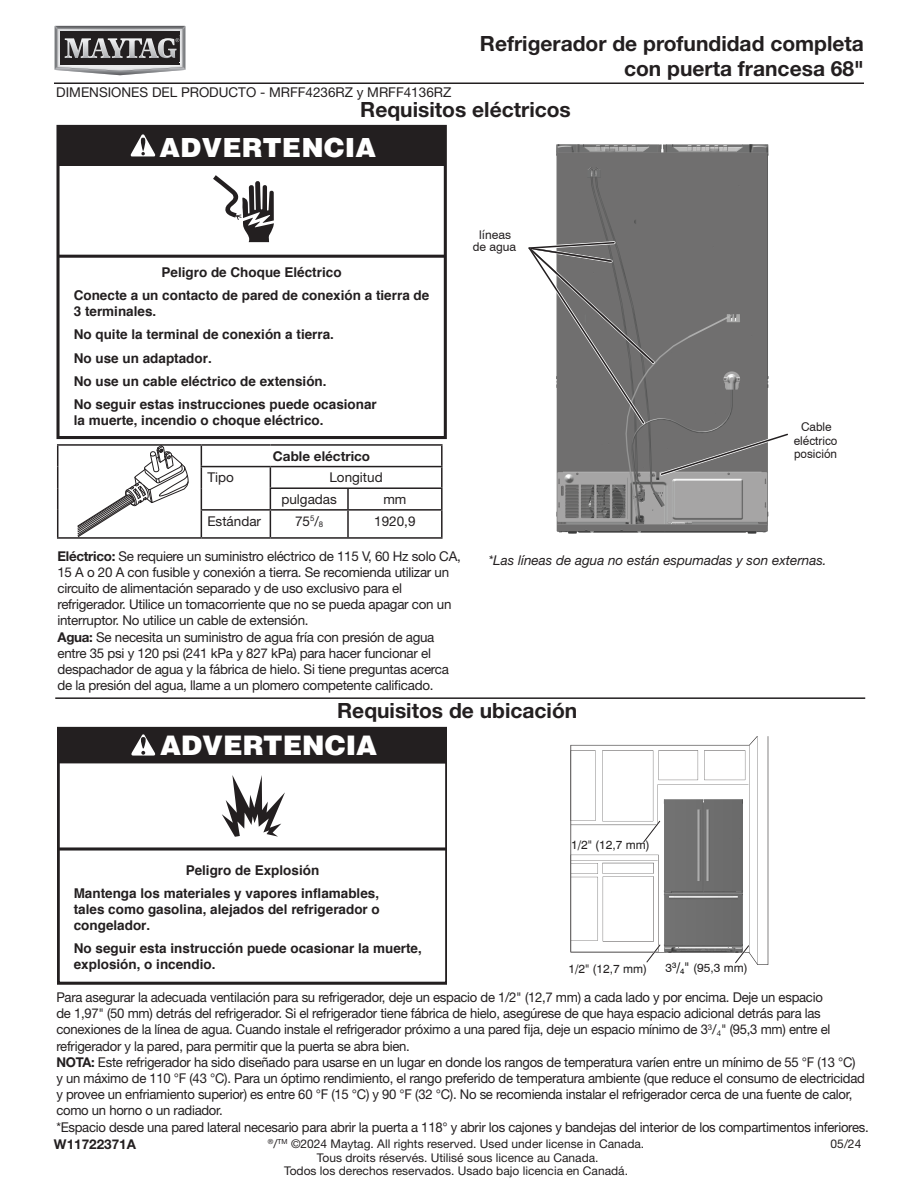
<style>
.page{position:relative;width:918px;height:1188px;background:#fff}
.page>*{position:absolute;margin:0;border:0;box-sizing:border-box;transform-origin:0 0}
.t1{font:900 27px "Helvetica";color:#fff}
.Paragraph_Heading{font:700 21px/25.2px "Helvetica Neue LT Std";color:#231f20;text-align:right}
.Paragraph_Style_1{font:13.5px/16.2px "Helvetica Neue LT Std";letter-spacing:-.02em;color:#231f20}
.t2{font:700 13.5px/23.2px "Helvetica";color:#231f20;text-align:center}
.t3{font:700 13.5px/15.8px "Helvetica";color:#231f20}
.t4{font:italic 13.5px "Helvetica Neue LT Pro";color:#231f20}
.WHP_2_Body_Text_Indent{font:13.5px "Helvetica Neue LT Std";color:#231f20}
.Table_header{font:700 13.5px "Helvetica Neue LT Std";color:#231f20}
.Paragraph_Style_1-2{font:13.5px "Helvetica Neue LT Std";color:#231f20}
.Body_Copy{font:12px/13.5px "Helvetica Neue LT Std";color:#231f20;text-align:center}
.t5{font:12px "Helvetica";color:#221f1f}
.t6{font:12px/13.4px "Helvetica";color:#231f20;text-align:center}
.s1{font-weight:700}
.s2{font-size:13.5px;color:#000}
.s3{font-size:13.5px}
</style>
<div class="page">
<hr style="left:54px;top:82px;width:810px;height:2px;background:#231f20">
<hr style="left:57px;top:444px;width:144px;height:2px;background:#231f20">
<hr style="left:201px;top:444px;width:69px;height:2px;background:#231f20">
<hr style="left:270px;top:444px;width:78px;height:2px;background:#231f20">
<hr style="left:348px;top:444px;width:95px;height:2px;background:#231f20">
<hr style="left:441px;top:446px;width:2px;height:20px;background:#231f20">
<hr style="left:201px;top:466px;width:69px;height:1px;background:#231f20">
<hr style="left:270px;top:466px;width:78px;height:1px;background:#231f20">
<hr style="left:348px;top:466px;width:95px;height:1px;background:#231f20">
<hr style="left:441px;top:467px;width:2px;height:20px;background:#231f20">
<hr style="left:270px;top:487px;width:78px;height:2px;background:#231f20">
<hr style="left:348px;top:487px;width:95px;height:2px;background:#231f20">
<hr style="left:347px;top:489px;width:2px;height:20px;background:#231f20">
<hr style="left:441px;top:489px;width:2px;height:20px;background:#231f20">
<svg style="left:57px;top:446px;width:1px;height:91px"></svg>
<hr style="left:201px;top:509px;width:69px;height:2px;background:#231f20">
<svg style="left:201px;top:446px;width:1px;height:91px"></svg>
<hr style="left:270px;top:509px;width:78px;height:2px;background:#231f20">
<svg style="left:270px;top:467px;width:1px;height:70px"></svg>
<hr style="left:348px;top:509px;width:95px;height:2px;background:#231f20">
<hr style="left:347px;top:511px;width:2px;height:26px;background:#231f20">
<hr style="left:441px;top:511px;width:2px;height:26px;background:#231f20">
<hr style="left:57px;top:537px;width:144px;height:2px;background:#231f20">
<hr style="left:201px;top:537px;width:69px;height:2px;background:#231f20">
<hr style="left:270px;top:537px;width:78px;height:2px;background:#231f20">
<hr style="left:348px;top:537px;width:95px;height:2px;background:#231f20">
<svg style="left:77px;top:445px;width:112px;height:92px"></svg>
<hr style="left:55px;top:697px;width:810px;height:2px;background:#231f20">
<div style="left:58px;top:126px;width:387px;height:39px;background:#231f20"></div>
<svg style="left:130px;top:134px;width:26px;height:22px"></svg>
<hr style="left:58px;top:255px;width:387px;height:3px;background:#231f20">
<div style="left:56px;top:125px;width:391px;height:314px;border:3px solid #231f20"></div>
<svg style="left:213px;top:175px;width:61px;height:67px"></svg>
<svg style="left:55px;top:26px;width:130px;height:49px;background:#777678"></svg>
<img style="left:556px;top:144px;width:213px;height:390px">
<svg style="left:528px;top:240px;width:260px;height:238px"></svg>
<svg style="left:570px;top:736px;width:198px;height:229px"></svg>
<hr style="left:758px;top:736px;width:1px;height:229px;background:#221f1f">
<hr style="left:749px;top:745px;width:1px;height:207px;background:#221f1f">
<svg style="left:571px;top:750px;width:180px;height:215px"></svg>
<svg style="left:58px;top:727px;width:389px;height:258px"></svg>
<div style="left:58px;top:727px;width:388px;height:37px;background:#231f20"></div>
<svg style="left:131px;top:734px;width:25px;height:22px"></svg>
<svg style="left:222px;top:775px;width:63px;height:62px"></svg>
<p class="Paragraph_Heading" style="left:480px;top:30px;width:386px">Refrigerador de profundidad completa con puerta francesa 68"</p>
<p class="WHP_2_Body_Text_Indent" style="left:56px;top:84px;width:397px">DIMENSIONES DEL PRODUCTO - MRFF4236RZ y MRFF4136RZ</p>
<p class="t1" style="left:159px;top:131px;width:219px">ADVERTENCIA</p>
<p class="Paragraph_Heading" style="left:360px;top:96px;width:212px">Requisitos eléctricos</p>
<p class="t2" style="left:74px;top:261px;width:357px">Peligro de Choque Eléctrico<br>Conecte a un contacto de pared de conexión a tierra de</p>
<p class="t2" style="left:74px;top:300px;width:305px;text-align:left">3 terminales.<br>No quite la terminal de conexión a tierra.<br>No use un adaptador.<br>No use un cable eléctrico de extensión.<br>No seguir estas instrucciones puede ocasionar</p>
<p class="t2" style="left:74px;top:409px;width:251px">la muerte, incendio o choque eléctrico.</p>
<p class="Table_header" style="left:273px;top:447px;width:99px">Cable eléctrico</p>
<p class="Paragraph_Style_1" style="left:207px;top:469px;width:28px">Tipo</p>
<p class="Paragraph_Style_1-2" style="left:329px;top:469px;width:55px">Longitud</p>
<p class="Paragraph_Style_1-2" style="left:281px;top:491px;width:57px">pulgadas</p>
<p class="Paragraph_Style_1" style="left:383px;top:491px;width:25px">mm</p>
<p class="Paragraph_Style_1-2" style="left:207px;top:513px;width:55px">Estándar</p>
<p class="Paragraph_Style_1" style="left:295px;top:512px;width:30px">75<sup>5</sup>/<sub>8</sub></p>
<p class="Paragraph_Style_1" style="left:374px;top:512px;width:43px">1920,9</p>
<p class="Paragraph_Style_1" style="left:57px;top:547px;width:405px"><span class="s1">Eléctrico:</span> Se requiere un suministro eléctrico de 115 V, 60 Hz solo CA, 15 A o 20 A con fusible y conexión a tierra. Se recomienda utilizar un circuito de alimentación separado y de uso exclusivo para el refrigerador. Utilice un tomacorriente que no se pueda apagar con un interruptor. No utilice un cable de extensión.</p>
<p class="Paragraph_Style_1" style="left:57px;top:628px;width:393px"><span class="s1">Agua:</span> Se necesita un suministro de agua fría con presión de agua entre 35 psi y 120 psi (241 kPa y 827 kPa) para hacer funcionar el despachador de agua y la fábrica de hielo. Si tiene preguntas acerca de la presión del agua, llame a un plomero competente calificado.</p>
<p class="t6" style="left:473px;top:229px;width:45px;line-height:11.7px">líneas de agua</p>
<p class="t6" style="left:794px;top:420px;width:45px">Cable eléctrico posición</p>
<p class="t4" style="left:489px;top:552px;width:340px">*Las líneas de agua no están espumadas y son externas.</p>
<p class="Paragraph_Heading" style="left:337px;top:697px;width:242px">Requisitos de ubicación</p>
<p class="t1" style="left:160px;top:728px;width:218px">ADVERTENCIA</p>
<p class="t3" style="left:74px;top:859px;width:307px;line-height:23.2px;text-indent:112px">Peligro de Explosión<br>Mantenga los materiales y vapores inflamables,</p>
<p class="t3" style="left:74px;top:902px;width:308px">tales como gasolina, alejados del refrigerador o congelador.</p>
<p class="t3" style="left:74px;top:941px;width:350px">No seguir esta instrucción puede ocasionar la muerte, explosión, o incendio.</p>
<p class="t5" style="left:571px;top:838px;width:80px">1/2" (12,7 mm)</p>
<p class="t5" style="left:568px;top:961px;width:80px">1/2" (12,7 mm)</p>
<p class="t5" style="left:665px;top:961px;width:84px">3<sup>3</sup><span class="s2">/</span><sub>4</sub><span class="s3">"</span> (95,3 mm)</p>
<p class="Paragraph_Style_1" style="left:56px;top:989px;width:775px">Para asegurar la adecuada ventilación para su refrigerador, deje un espacio de 1/2" (12,7 mm) a cada lado y por encima. Deje un espacio de 1,97" (50 mm) detrás del refrigerador. Si el refrigerador tiene fábrica de hielo, asegúrese de que haya espacio adicional detrás para las conexiones de la línea de agua. Cuando instale el refrigerador próximo a una pared fija, deje un espacio mínimo de 3<sup>3</sup>/<sub>4</sub>" (95,3 mm) entre el refrigerador y la pared, para permitir que la puerta se abra bien.</p>
<p class="Paragraph_Style_1" style="left:56px;top:1054px;width:810px"><span class="s1">NOTA:</span> Este refrigerador ha sido diseñado para usarse en un lugar en donde los rangos de temperatura varíen entre un mínimo de 55 °F (13 °C) y un máximo de 110 °F (43 °C). Para un óptimo rendimiento, el rango preferido de temperatura ambiente (que reduce el consumo de electricidad y provee un enfriamiento superior) es entre 60 °F (15 °C) y 90 °F (32 °C). No se recomienda instalar el refrigerador cerca de una fuente de calor, como un horno o un radiador.</p>
<p class="Paragraph_Style_1" style="left:56px;top:1119px;width:814px">*Espacio desde una pared lateral necesario para abrir la puerta a 118° y abrir los cajones y bandejas del interior de los compartimentos inferiores.</p>
<p class="Body_Copy" style="left:268px;top:1137px;width:378px"><sup>®</sup>/<sup>TM</sup> ©2024 Maytag. All rights reserved. Used under license in Canada.<br>Tous droits réservés. Utilisé sous licence au Canada.<br>Todos los derechos reservados. Usado bajo licencia en Canadá.</p>
<p class="Table_header" style="left:54px;top:1136px;width:84px">W11722371A</p>
<p class="Body_Copy" style="left:831px;top:1137px;width:32px">05/24</p>
</div>
